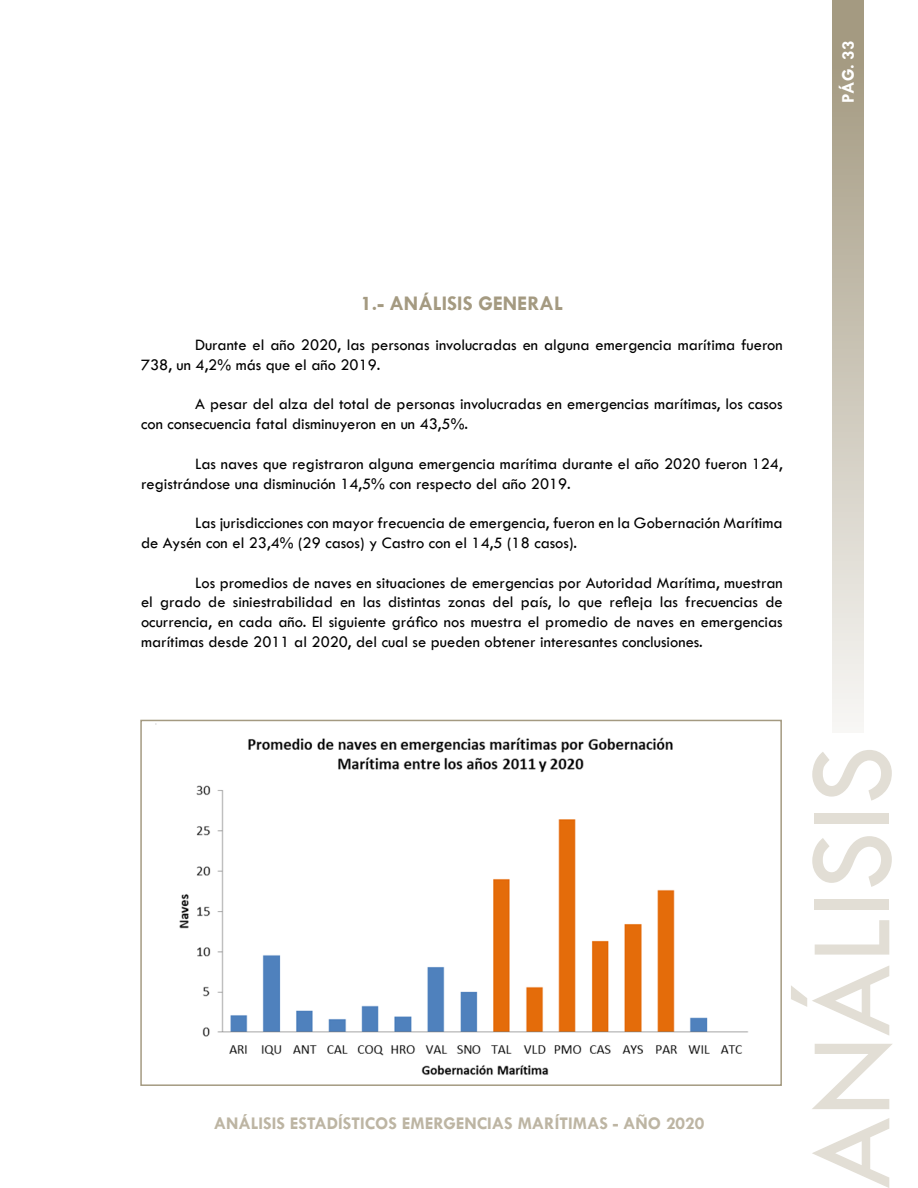
<style>
.page{position:relative;width:918px;height:1188px;background:#fff}
.page>*{position:absolute;margin:0;border:0;box-sizing:border-box;transform-origin:0 0}
.t1{font:120px "Tw Cen";color:#e2ded5}
.t2{font:700 21px "Tw Cen";color:#a49a81}
.t3{font:700 18px "Tw Cen";color:#bdb5a3}
.t4{font:700 18px "Tw Cen";color:#fff}
.t5{font:16.5px/19.8px "Tw Cen";color:#000}
</style>
<div class="page">
<div style="left:833px;top:0;width:31px;height:733px;background:linear-gradient(to bottom,#9e9379,#f7f7f5)"></div>
<img style="left:155px;top:723px;width:593px;height:352px">
<div style="left:140px;top:720px;width:642px;height:366px;border:2px solid #a49a81"></div>
<p class="t4" style="left:837px;top:103px;width:64px;rotate:-90deg">PÁG. 33</p>
<p class="t2" style="left:361px;top:291px;width:204px">1.- ANÁLISIS GENERAL</p>
<p class="t5" style="left:141px;top:335px;width:643px;text-indent:54px">Durante el año 2020, las personas involucradas en alguna emergencia marítima fueron<br>738, un 4,2% más que el año 2019.</p>
<p class="t5" style="left:141px;top:394px;width:643px;text-indent:54px">A pesar del alza del total de personas involucradas en emergencias marítimas, los casos con consecuencia fatal disminuyeron en un 43,5%.</p>
<p class="t5" style="left:141px;top:454px;width:643px;text-indent:54px">Las naves que registraron alguna emergencia marítima durante el año 2020 fueron 124, registrándose una disminución 14,5% con respecto del año 2019.</p>
<p class="t5" style="left:141px;top:513px;width:643px;text-indent:54px">Las jurisdicciones con mayor frecuencia de emergencia, fueron en la Gobernación Marítima de Aysén con el 23,4% (29 casos) y Castro con el 14,5 (18 casos).</p>
<p class="t5" style="left:141px;top:573px;width:643px;text-align:justify;text-indent:54px">Los promedios de naves en situaciones de emergencias por Autoridad Marítima, muestran el grado de siniestrabilidad en las distintas zonas del país, lo que refleja las frecuencias de ocurrencia, en cada año. El siguiente gráfico nos muestra el promedio de naves en emergencias marítimas desde 2011 al 2020, del cual se pueden obtener interesantes conclusiones.</p>
<p class="t3" style="left:214px;top:1113px;width:492px">ANÁLISIS ESTADÍSTICOS EMERGENCIAS MARÍTIMAS - AÑO 2020</p>
<h1 class="t1" style="left:779px;top:1189px;width:445px;rotate:-90deg">ANÁLISIS</h1>
</div>
